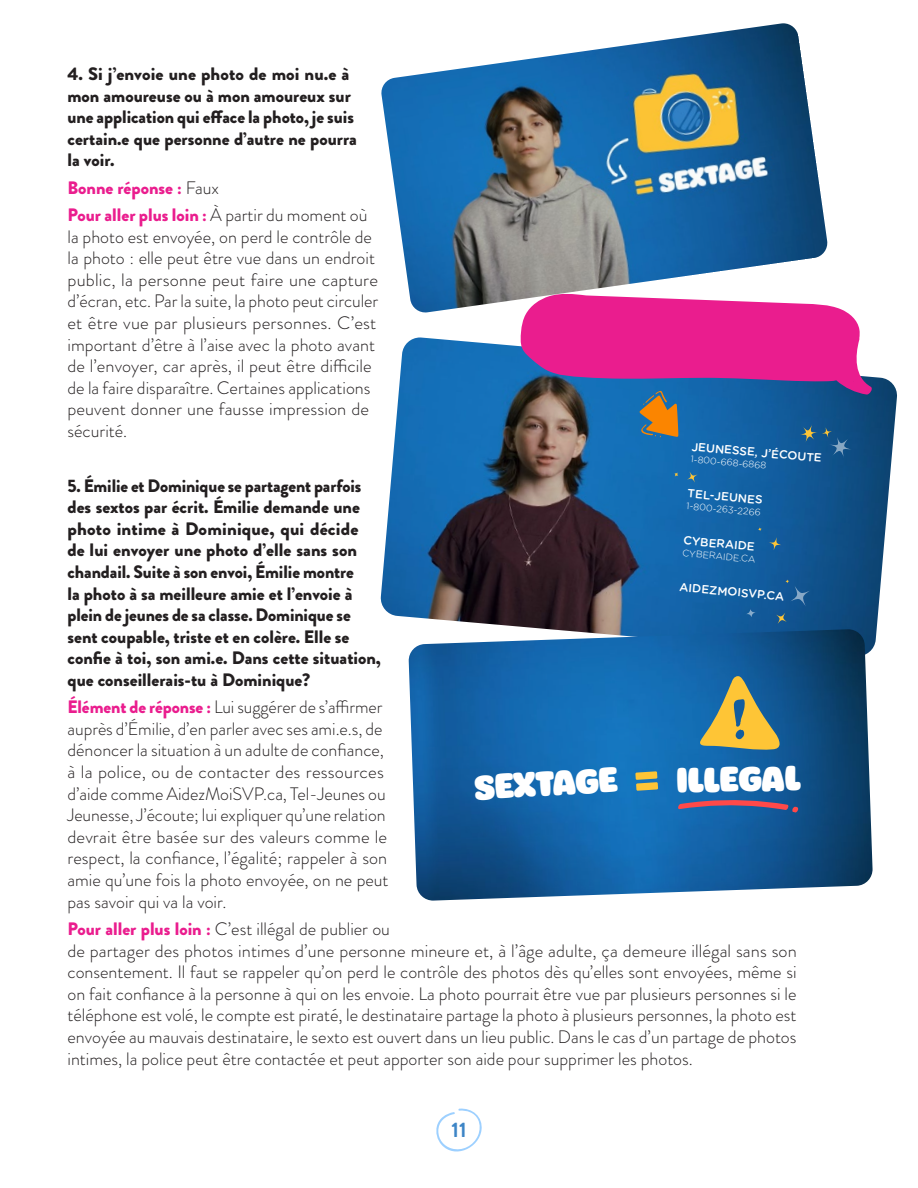
<style>
.page{position:relative;width:918px;height:1188px;background:#fff}
.page>*{position:absolute;margin:0;border:0;box-sizing:border-box;transform-origin:0 0}
.t1{font:32.7px "Pouf Var V0.2 Trial Black Extra Expanded";color:#fff}
.t2{font:700 21px "Brandon Grotesque";color:#3d85c6}
.t3{font:300 18px/21.6px "Brandon Grotesque";color:#231f20}
.t4{font:900 18px/21.6px "Brandon Grotesque";color:#231f20}
.t5{font:900 18px "Brandon Grotesque";color:#ea1d8e}
.t6{font:500 11.7px "Gotham Rounded";color:#fff}
.t7{font:300 9.45px "Gotham Rounded";color:#fff}
.s1{font-weight:300;color:#231f20}
.s2{font-weight:900;color:#ea1d8e}
</style>
<div class="page">
<svg style="left:436px;top:1108px;width:46px;height:44px"></svg>
<img style="left:381px;top:23px;width:447px;height:290px">
<img style="left:380px;top:338px;width:517px;height:310px">
<svg style="left:768px;top:536px;width:14px;height:15px"></svg>
<svg style="left:686px;top:471px;width:12px;height:12px"></svg>
<svg style="left:758px;top:527px;width:4px;height:4px"></svg>
<svg style="left:775px;top:580px;width:36px;height:45px;background:#1a5992"></svg>
<svg style="left:674px;top:472px;width:4px;height:5px"></svg>
<svg style="left:746px;top:609px;width:10px;height:8px"></svg>
<img style="left:408px;top:629px;width:465px;height:272px">
<svg style="left:700px;top:676px;width:80px;height:75px;background:#83906e"></svg>
<svg style="left:677px;top:799px;width:121px;height:14px;background:#655884"></svg>
<svg style="left:635px;top:771px;width:23px;height:20px"></svg>
<svg style="left:520px;top:293px;width:354px;height:165px;background:#904e96"></svg>
<p class="t4" style="left:68px;top:63px;width:291px">4. Si j’envoie une photo de moi nu.e à mon amoureuse ou à mon amoureux sur une application qui efface la photo, je suis certain.e que personne d’autre ne pourra la voir.</p>
<p class="t5" style="left:68px;top:175px;width:153px">Bonne réponse : <span class="s1">Faux</span></p>
<p class="t3" style="left:68px;top:204px;width:312px"><span class="s2">Pour aller plus loin :</span> À partir du moment où la photo est envoyée, on perd le contrôle de la photo : elle peut être vue dans un endroit public, la personne peut faire une capture d’écran, etc. Par la suite, la photo peut circuler et être vue par plusieurs personnes. C’est important d’être à l’aise avec la photo avant de l’envoyer, car après, il peut être difficile de la faire disparaître. Certaines applications peuvent donner une fausse impression de sécurité.</p>
<p class="t4" style="left:68px;top:475px;width:315px">5. Émilie et Dominique se partagent parfois des sextos par écrit. Émilie demande une photo intime à Dominique, qui décide<br>de lui envoyer une photo d’elle sans son chandail. Suite à son envoi, Émilie montre<br>la photo à sa meilleure amie et l’envoie à plein de jeunes de sa classe. Dominique se sent coupable, triste et en colère. Elle se confie à toi, son ami.e. Dans cette situation, que conseillerais-tu à Dominique?</p>
<p class="t3" style="left:68px;top:696px;width:323px"><span class="s2">Élément de réponse :</span> Lui suggérer de s’affirmer auprès d’Émilie, d’en parler avec ses ami.e.s, de dénoncer la situation à un adulte de confiance, à la police, ou de contacter des ressources d’aide comme AidezMoiSVP.ca, Tel-Jeunes ou Jeunesse, J’écoute; lui expliquer qu’une relation devrait être basée sur des valeurs comme le respect, la confiance, l’égalité; rappeler à son amie qu’une fois la photo envoyée, on ne peut pas savoir qui va la voir.</p>
<p class="t3" style="left:68px;top:918px;width:731px"><span class="s2">Pour aller plus loin :</span> C’est illégal de publier ou<br>de partager des photos intimes d’une personne mineure et, à l’âge adulte, ça demeure illégal sans son consentement. Il faut se rappeler qu’on perd le contrôle des photos dès qu’elles sont envoyées, même si on fait confiance à la personne à qui on les envoie. La photo pourrait être vue par plusieurs personnes si le téléphone est volé, le compte est piraté, le destinataire partage la photo à plusieurs personnes, la photo est envoyée au mauvais destinataire, le sexto est ouvert dans un lieu public. Dans le cas d’un partage de photos intimes, la police peut être contactée et peut apporter son aide pour supprimer les photos.</p>
<p class="t6" style="left:692px;top:438px;width:132px;rotate:5deg">JEUNESSE, J’ÉCOUTE</p>
<p class="t7" style="left:691px;top:453px;width:77px;rotate:5deg">1-800-668-6868</p>
<p class="t6" style="left:688px;top:485px;width:77px;rotate:5deg">TEL-JEUNES</p>
<p class="t7" style="left:687px;top:500px;width:76px;rotate:5deg">1-800-263-2266</p>
<p class="t6" style="left:684px;top:532px;width:73px;rotate:5deg">CYBERAIDE</p>
<p class="t7" style="left:683px;top:546px;width:75px;rotate:5deg">CYBERAIDE.CA</p>
<p class="t6" style="left:680px;top:579px;width:107px;rotate:5deg">AIDEZMOISVP.CA</p>
<p class="t1" style="left:474px;top:775px;width:145px;rotate:-3deg">SEXTAGE</p>
<p class="t1" style="left:676px;top:768px;width:125px;rotate:-1deg">ILLEGAL</p>
<p class="t2" style="left:452px;top:1115px;width:16px">11</p>
</div>
